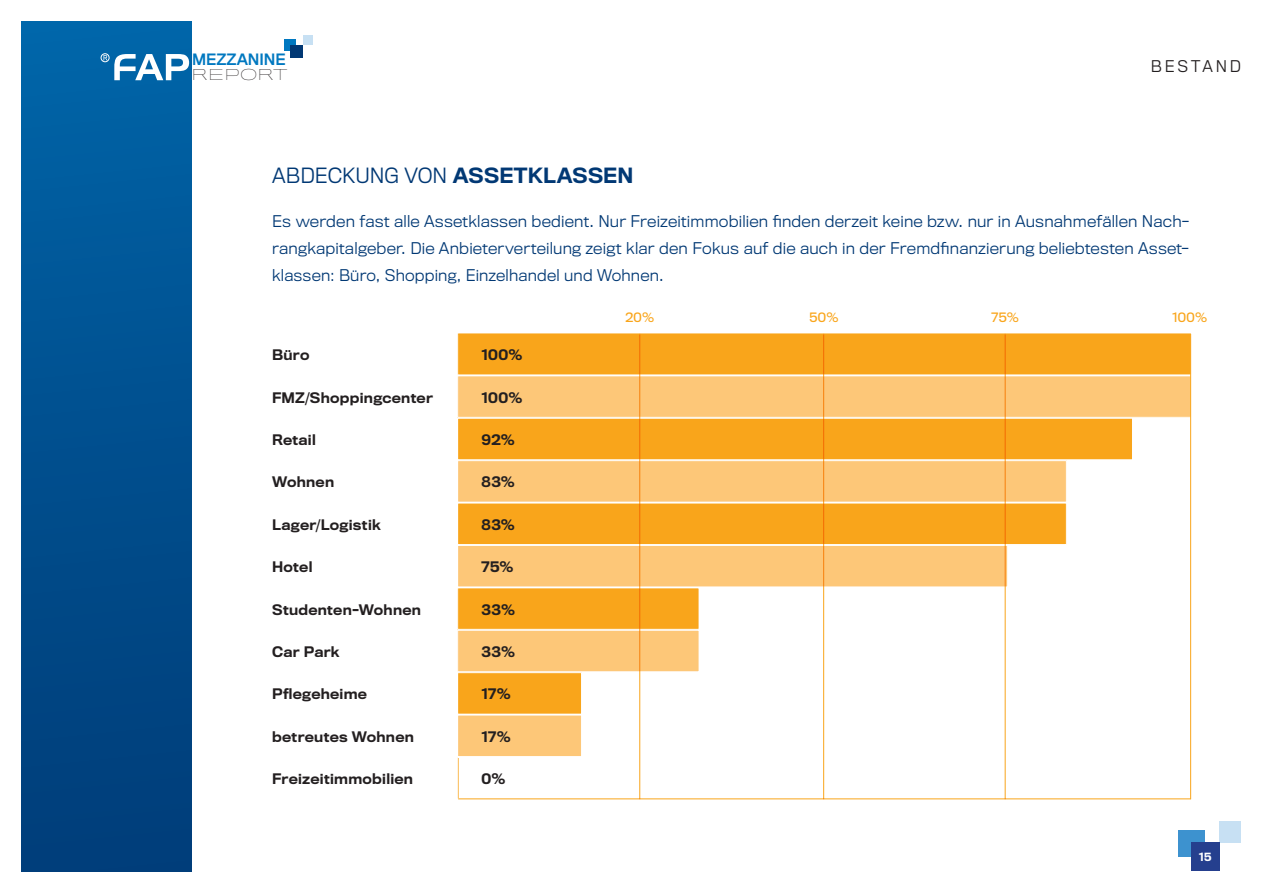
<style>
.page{position:relative;width:1263px;height:893px;background:#fff}
.page>*{position:absolute;margin:0;border:0;box-sizing:border-box;transform-origin:0 0}
.t1{font:300 19.5px "Titling Gothic FB Normal";color:#013874}
.t2{font:300 15px/27px "Titling Gothic FB Normal";letter-spacing:.015em;color:#013874;text-align:justify}
.t3{font:300 15px "Titling Gothic FB Normal";letter-spacing:.185em;color:#231f20}
.t4{font:14.55px "Titling Gothic FB Normal Standard";color:#0078c0}
.t5{font:100 14.1px "Titling Gothic FB Extended";color:#231f20}
.t6{font:500 13.5px "Titling Gothic FB Normal";letter-spacing:.02em;color:#231f20}
.t7{font:12px "Titling Gothic FB Normal";letter-spacing:.03em;color:#f9a51b}
.t8{font:500 10.5px "Titling Gothic FB Normal";color:#fff}
.s1{font-weight:500}
</style>
<div class="page">
<div style="left:1178px;top:830px;width:26px;height:26px;background:#3d92cf"></div>
<div style="left:1219px;top:821px;width:22px;height:22px;background:#c7e0f3"></div>
<div style="left:1191px;top:843px;width:28px;height:28px;background:#253f8e"></div>
<div style="left:21px;top:21px;width:170px;height:851px;background:linear-gradient(to bottom,#0064a8,#003b77)"></div>
<div style="left:284px;top:39px;width:12px;height:12px;background:#0078c0"></div>
<div style="left:303px;top:36px;width:9px;height:9px;background:#c7e0f3"></div>
<div style="left:290px;top:45px;width:13px;height:13px;background:#013874"></div>
<svg style="left:114px;top:54px;width:75px;height:26px"></svg>
<svg style="left:104px;top:55px;width:3px;height:5px"></svg>
<div style="left:101px;top:53px;width:8px;height:9px;border:1px solid #fff;border-radius:50%"></div>
<div style="left:458px;top:333px;width:733px;height:42px;background:#f9a51b"></div>
<div style="left:458px;top:461px;width:608px;height:41px;background:#fdc778"></div>
<div style="left:457px;top:460px;width:610px;height:43px;border:1px solid #fff"></div>
<div style="left:458px;top:418px;width:674px;height:42px;background:#f9a51b"></div>
<div style="left:457px;top:418px;width:676px;height:42px;border:1px solid #fff"></div>
<div style="left:458px;top:376px;width:733px;height:41px;background:#fdc778"></div>
<div style="left:457px;top:375px;width:735px;height:43px;border:1px solid #fff"></div>
<div style="left:458px;top:545px;width:549px;height:42px;background:#fdc778"></div>
<div style="left:457px;top:545px;width:551px;height:42px;border:1px solid #fff"></div>
<div style="left:457px;top:757px;width:3px;height:42px;border:1px solid #fff"></div>
<div style="left:458px;top:673px;width:123px;height:41px;background:#f9a51b"></div>
<div style="left:457px;top:672px;width:125px;height:43px;border:1px solid #fff"></div>
<div style="left:458px;top:715px;width:123px;height:41px;background:#fdc778"></div>
<div style="left:457px;top:715px;width:125px;height:42px;border:1px solid #fff"></div>
<div style="left:458px;top:588px;width:241px;height:41px;background:#f9a51b"></div>
<div style="left:457px;top:587px;width:242px;height:43px;border:1px solid #fff"></div>
<div style="left:458px;top:630px;width:241px;height:42px;background:#fdc778"></div>
<div style="left:457px;top:630px;width:242px;height:42px;border:1px solid #fff"></div>
<div style="left:458px;top:503px;width:608px;height:41px;background:#f9a51b"></div>
<div style="left:457px;top:503px;width:610px;height:42px;border:1px solid #fff"></div>
<hr style="left:1190px;top:334px;width:1px;height:465px;background:#f9a51b">
<hr style="left:458px;top:798px;width:733px;height:1px;background:#f9a51b">
<hr style="left:823px;top:334px;width:1px;height:465px;background:#f9a51b">
<hr style="left:639px;top:334px;width:1px;height:465px;background:#f9a51b">
<hr style="left:1005px;top:334px;width:1px;height:465px;background:#f9a51b">
<p class="t4" style="left:192px;top:52px;width:95px">MEZZANINE</p>
<p class="t5" style="left:191px;top:67px;width:98px">REPORT</p>
<p class="t3" style="left:1151px;top:60px;width:91px">BESTAND</p>
<h1 class="t1" style="left:272px;top:167px;width:363px">ABDECKUNG VON <span class="s1">ASSETKLASSEN</span></h1>
<p class="t2" style="left:272px;top:208px;width:918px">Es werden fast alle Assetklassen bedient. Nur Freizeitimmobilien finden derzeit keine bzw. nur in Ausnahmefällen Nach&shy;rangkapitalgeber. Die Anbieterverteilung zeigt klar den Fokus auf die auch in der Fremdfinanzierung beliebtesten Asset&shy;klassen: Büro, Shopping, Einzelhandel und Wohnen.</p>
<p class="t6" style="left:272px;top:349px;width:39px">Büro</p>
<p class="t6" style="left:482px;top:349px;width:42px">100%</p>
<p class="t6" style="left:272px;top:392px;width:162px">FMZ/Shoppingcenter</p>
<p class="t6" style="left:482px;top:392px;width:42px">100%</p>
<p class="t6" style="left:272px;top:434px;width:45px">Retail</p>
<p class="t6" style="left:482px;top:434px;width:35px">92%</p>
<p class="t6" style="left:272px;top:477px;width:64px">Wohnen</p>
<p class="t6" style="left:482px;top:477px;width:35px">83%</p>
<p class="t6" style="left:272px;top:519px;width:110px">Lager/Logistik</p>
<p class="t6" style="left:482px;top:519px;width:35px">83%</p>
<p class="t6" style="left:272px;top:561px;width:42px">Hotel</p>
<p class="t6" style="left:482px;top:561px;width:33px">75%</p>
<p class="t6" style="left:272px;top:604px;width:150px">Studenten-Wohnen</p>
<p class="t6" style="left:482px;top:604px;width:35px">33%</p>
<p class="t6" style="left:272px;top:646px;width:69px">Car Park</p>
<p class="t6" style="left:482px;top:646px;width:35px">33%</p>
<p class="t6" style="left:272px;top:688px;width:96px">Pflegeheime</p>
<p class="t6" style="left:482px;top:688px;width:31px">17%</p>
<p class="t6" style="left:272px;top:731px;width:143px">betreutes Wohnen</p>
<p class="t6" style="left:482px;top:731px;width:31px">17%</p>
<p class="t6" style="left:272px;top:773px;width:142px">Freizeitimmobilien</p>
<p class="t6" style="left:482px;top:773px;width:26px">0%</p>
<p class="t7" style="left:625px;top:313px;width:30px">20%</p>
<p class="t7" style="left:809px;top:313px;width:31px">50%</p>
<p class="t7" style="left:992px;top:313px;width:29px">75%</p>
<p class="t7" style="left:1172px;top:313px;width:37px">100%</p>
<p class="t8" style="left:1199px;top:852px;width:14px">15</p>
</div>
